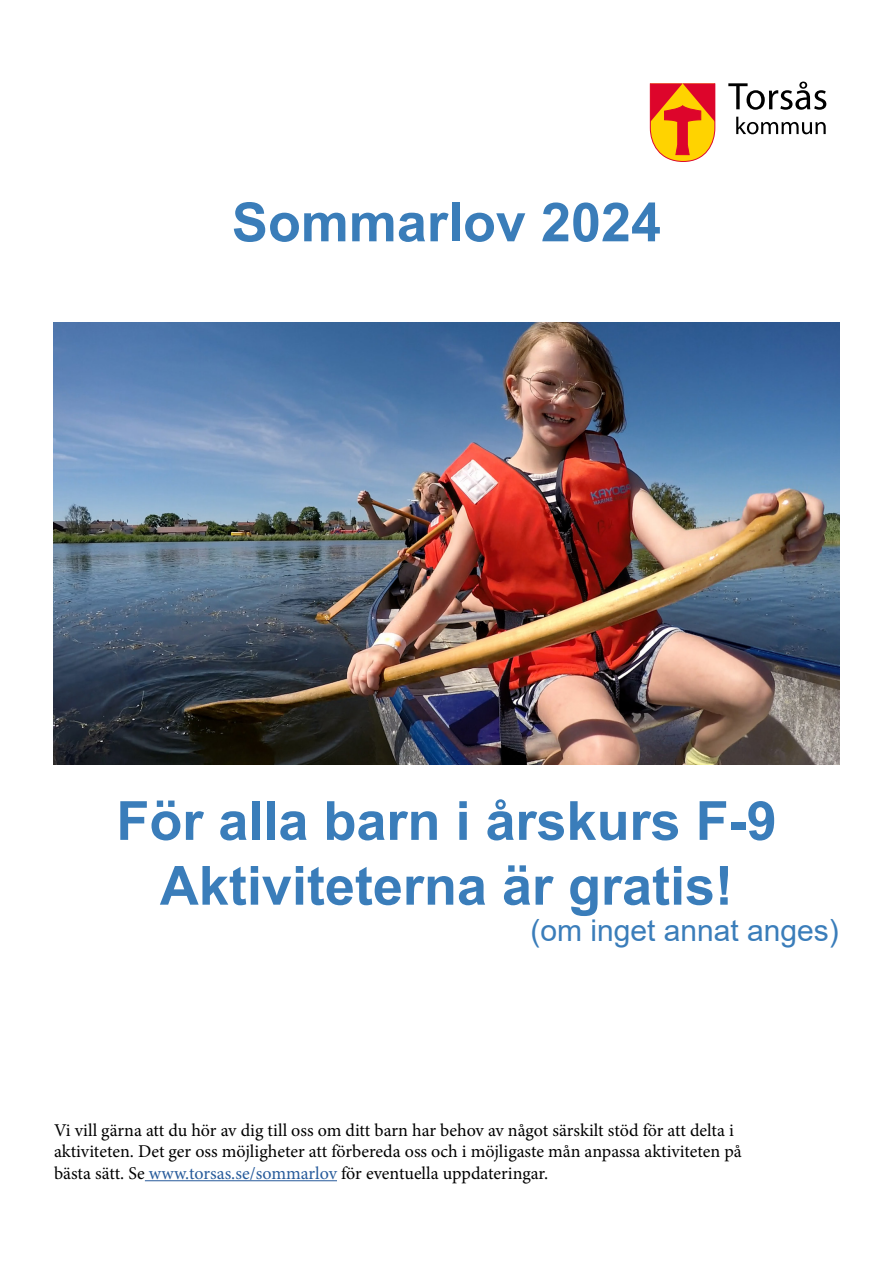
<style>
.page{position:relative;width:893px;height:1263px;background:#fff}
.page>*{position:absolute;margin:0;border:0;box-sizing:border-box;transform-origin:0 0}
.t1{font:700 54px/64.8px "Arial";color:#3a7dba;text-align:center}
.t2{font:700 54px "Arial";color:#3a7db9}
.t3{font:30px "Arial";color:#3a7dba}
.t4{font:18px/21.6px "Minion Pro";letter-spacing:-.005em;color:#000}
.s1{color:#275b9b}
</style>
<div class="page">
<svg style="left:650px;top:83px;width:65px;height:79px;background:#f07e27"></svg>
<svg style="left:728px;top:82px;width:98px;height:28px"></svg>
<svg style="left:736px;top:117px;width:90px;height:17px"></svg>
<hr style="left:145px;top:1180px;width:192px;height:1px;background:#275b9b">
<img style="left:53px;top:322px;width:787px;height:442px">
<h1 class="t2" style="left:232px;top:184px;width:431px">Sommarlov 2024</h1>
<h1 class="t1" style="left:116px;top:789px;width:662px">För alla barn i årskurs F-9<br>Aktiviteterna är gratis!</h1>
<h2 class="t3" style="left:530px;top:909px;width:310px">(om inget annat anges)</h2>
<p class="t4" style="left:54px;top:1119px;width:689px">Vi vill gärna att du hör av dig till oss om ditt barn har behov av något särskilt stöd för att delta i aktiviteten. Det ger oss möjligheter att förbereda oss och i möjligaste mån anpassa aktiviteten på bästa sätt. Se <span class="s1">www.torsas.se/sommarlov</span> för eventuella uppdateringar.</p>
</div>
